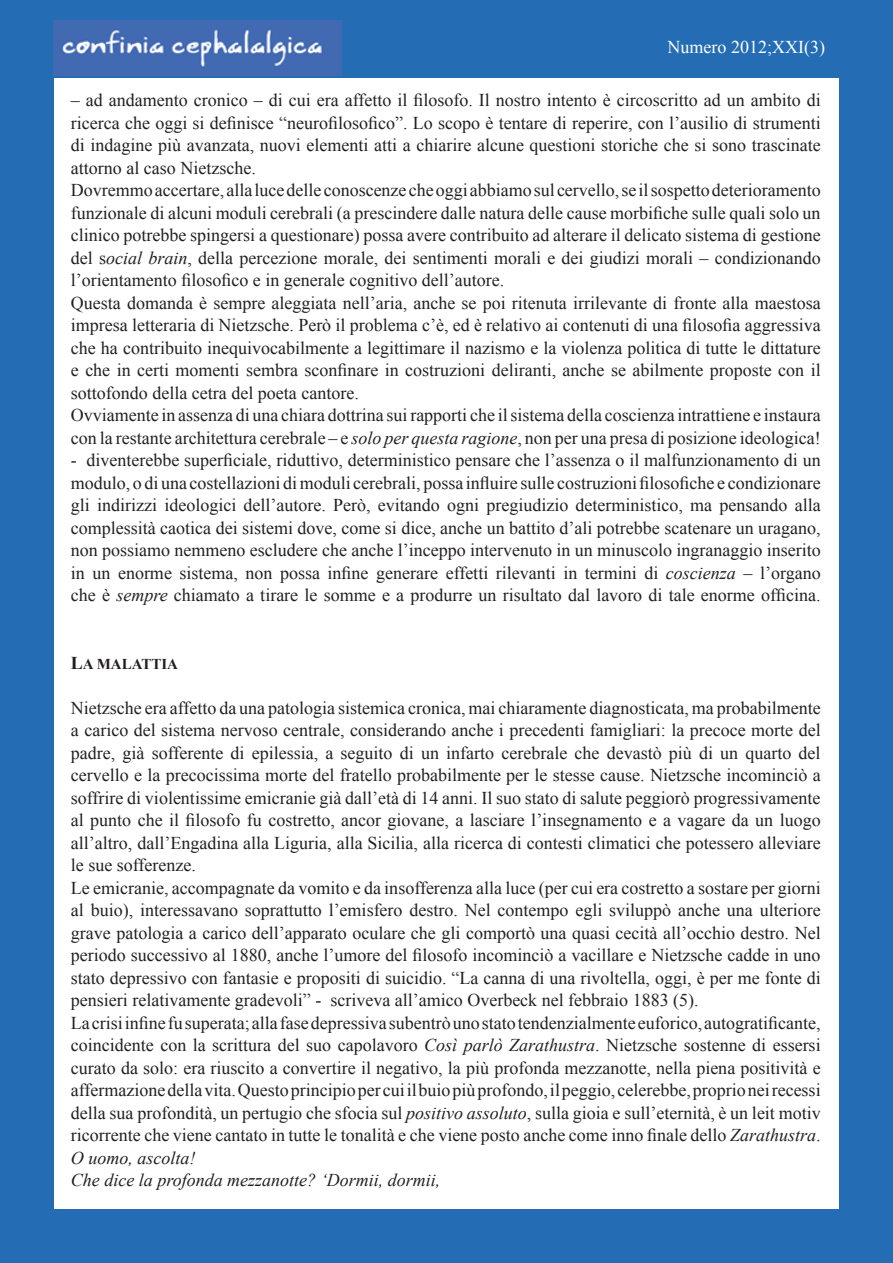
<style>
.page{position:relative;width:893px;height:1263px;background:#246db4}
.page>*{position:absolute;margin:0;border:0;box-sizing:border-box;transform-origin:0 0}
.t1{font:18px/22.5px "Times New Roman";color:#231f20}
.t2{font:18px "Times New Roman";color:#fff}
.t3{font:700 15px "Times New Roman";color:#231f20}
.s1{font-style:italic}
.s2{font-size:18px}
</style>
<div class="page">
<img style="left:54px;top:20px;width:288px;height:55px">
<div style="left:54px;top:79px;width:785px;height:1130px;background:#fff"></div>
<p class="t2" style="left:668px;top:35px;width:159px">Numero 2012;XXI(3)</p>
<p class="t1" style="left:71px;top:88px;width:751px">– ad andamento cronico – di cui era affetto il filosofo. Il nostro intento è circoscritto ad un ambito di ricerca che oggi si definisce “neurofilosofico”. Lo scopo è tentare di reperire, con l’ausilio di strumenti di indagine più avanzata, nuovi elementi atti a chiarire alcune questioni storiche che si sono trascinate attorno al caso Nietzsche.<br>Dovremmo accertare, alla luce delle conoscenze che oggi abbiamo sul cervello, se il sospetto deterioramento funzionale di alcuni moduli cerebrali (a prescindere dalle natura delle cause morbifiche sulle quali solo un clinico potrebbe spingersi a questionare) possa avere contribuito ad alterare il delicato sistema di gestione del s<span class="s1">ocial brain</span>, della percezione morale, dei sentimenti morali e dei giudizi morali – condizionando l’orientamento filosofico e in generale cognitivo dell’autore.<br>Questa domanda è sempre aleggiata nell’aria, anche se poi ritenuta irrilevante di fronte alla maestosa impresa letteraria di Nietzsche. Però il problema c’è, ed è relativo ai contenuti di una filosofia aggressiva che ha contribuito inequivocabilmente a legittimare il nazismo e la violenza politica di tutte le dittature e che in certi momenti sembra sconfinare in costruzioni deliranti, anche se abilmente proposte con il sottofondo della cetra del poeta cantore.<br>Ovviamente in assenza di una chiara dottrina sui rapporti che il sistema della coscienza intrattiene e instaura con la restante architettura cerebrale – e <span class="s1">solo per questa ragione</span>, non per una presa di posizione ideologica!</p>
<p class="t1" style="left:71px;top:448px;width:751px;text-align:justify">- diventerebbe superficiale, riduttivo, deterministico pensare che l’assenza o il malfunzionamento di un modulo, o di una costellazioni di moduli cerebrali, possa influire sulle costruzioni filosofiche e condizionare gli indirizzi ideologici dell’autore. Però, evitando ogni pregiudizio deterministico, ma pensando alla complessità caotica dei sistemi dove, come si dice, anche un battito d’ali potrebbe scatenare un uragano, non possiamo nemmeno escludere che anche l’inceppo intervenuto in un minuscolo ingranaggio inserito in un enorme sistema, non possa infine generare effetti rilevanti in termini di <span class="s1">coscienza</span> – l’organo che è <span class="s1">sempre</span> chiamato a tirare le somme e a produrre un risultato dal lavoro di tale enorme officina.</p>
<p class="t3" style="left:71px;top:653px;width:109px"><span class="s2">L</span>A MALATTIA</p>
<p class="t1" style="left:71px;top:696px;width:751px">Nietzsche era affetto da una patologia sistemica cronica, mai chiaramente diagnosticata, ma probabilmente a carico del sistema nervoso centrale, considerando anche i precedenti famigliari: la precoce morte del padre, già sofferente di epilessia, a seguito di un infarto cerebrale che devastò più di un quarto del cervello e la precocissima morte del fratello probabilmente per le stesse cause. Nietzsche incominciò a soffrire di violentissime emicranie già dall’età di 14 anni. Il suo stato di salute peggiorò progressivamente al punto che il filosofo fu costretto, ancor giovane, a lasciare l’insegnamento e a vagare da un luogo all’altro, dall’Engadina alla Liguria, alla Sicilia, alla ricerca di contesti climatici che potessero alleviare le sue sofferenze.<br>Le emicranie, accompagnate da vomito e da insofferenza alla luce (per cui era costretto a sostare per giorni al buio), interessavano soprattutto l’emisfero destro. Nel contempo egli sviluppò anche una ulteriore grave patologia a carico dell’apparato oculare che gli comportò una quasi cecità all’occhio destro. Nel periodo successivo al 1880, anche l’umore del filosofo incominciò a vacillare e Nietzsche cadde in uno stato depressivo con fantasie e propositi di suicidio. “La canna di una rivoltella, oggi, è per me fonte di pensieri relativamente gradevoli” - scriveva all’amico Overbeck nel febbraio 1883 (5).<br>La crisi infine fu superata; alla fase depressiva subentrò uno stato tendenzialmente euforico, autogratificante, coincidente con la scrittura del suo capolavoro <span class="s1">Così parlò Zarathustra</span>. Nietzsche sostenne di essersi curato da solo: era riuscito a convertire il negativo, la più profonda mezzanotte, nella piena positività e affermazione della vita. Questo principio per cui il buio più profondo, il peggio, celerebbe, proprio nei recessi della sua profondità, un pertugio che sfocia sul <span class="s1">positivo assoluto</span>, sulla gioia e sull’eternità, è un leit motiv ricorrente che viene cantato in tutte le tonalità e che viene posto anche come inno finale dello <span class="s1">Zarathustra</span>.<br><span class="s1">O uomo, ascolta!<br>Che dice la profonda mezzanotte? ‘Dormii, dormii,</span></p>
</div>
